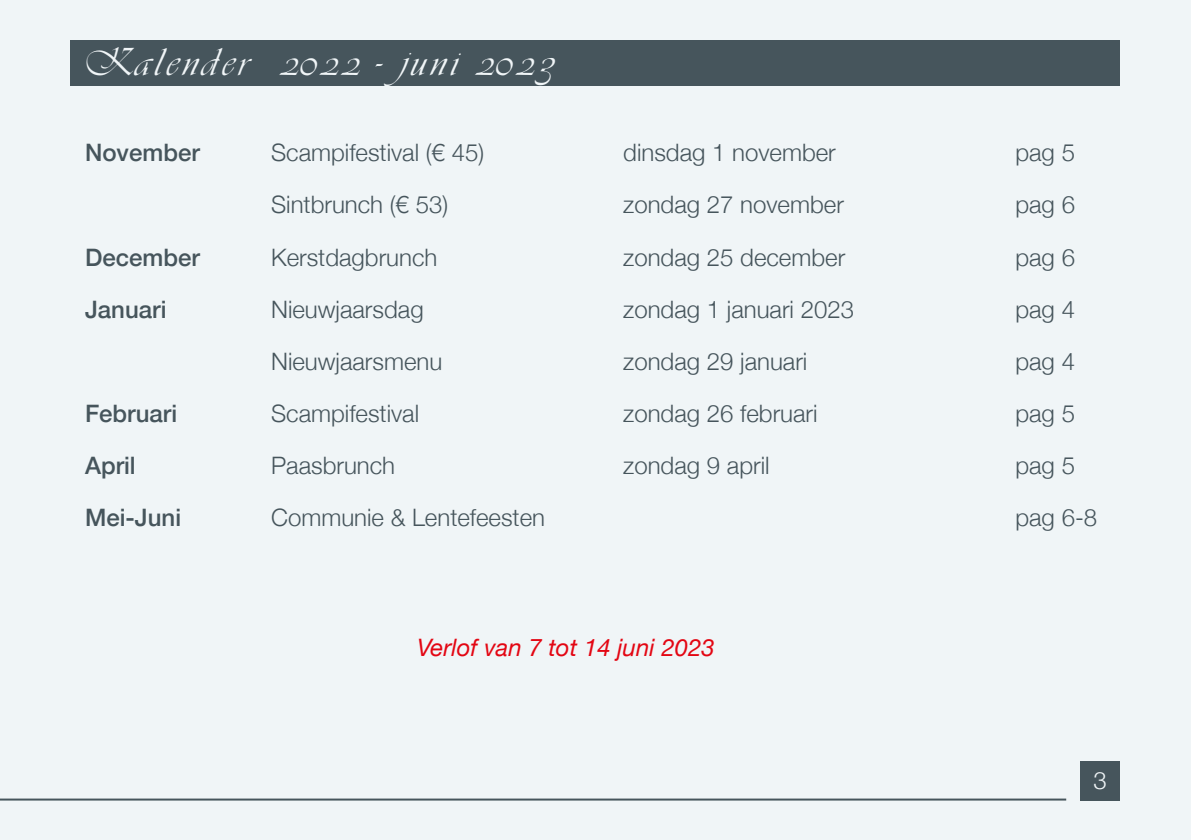
<style>
.page{position:relative;width:1191px;height:840px;background:#fff}
.page>*{position:absolute;margin:0;border:0;box-sizing:border-box;transform-origin:0 0}
.t1{font:40px "Vivaldi MN";color:#f0f5f7}
.t2{font:300 24px "Helvetica Neue";color:#46555c}
.t3{font:500 24px "Helvetica Neue";color:#46555c}
.t4{font:italic 24px "Helvetica Neue";color:#e30613}
.t5{font:300 24px "Helvetica Neue";color:#f0f5f7}
</style>
<div class="page">
<div style="left:0;top:0;width:1191px;height:839px;background:#f0f5f7"></div>
<div style="left:1080px;top:760px;width:40px;height:40px;background:#46555c"></div>
<hr style="left:0;top:798px;width:1066px;height:2px;background:#46555c">
<div style="left:71px;top:40px;width:1049px;height:46px;background:#46555c"></div>
<h1 class="t1" style="left:85px;top:37px;width:473px">Kalender 2022 - juni 2023</h1>
<p class="t3" style="left:85px;top:133px;width:116px">November</p>
<p class="t2" style="left:271px;top:133px;width:214px">Scampifestival (€ 45)</p>
<p class="t2" style="left:623px;top:133px;width:214px">dinsdag 1 november</p>
<p class="t2" style="left:1015px;top:133px;width:61px">pag 5</p>
<p class="t2" style="left:271px;top:185px;width:178px">Sintbrunch (€ 53)</p>
<p class="t2" style="left:623px;top:185px;width:222px">zondag 27 november</p>
<p class="t2" style="left:1015px;top:185px;width:61px">pag 6</p>
<p class="t3" style="left:85px;top:237px;width:116px">December</p>
<p class="t2" style="left:271px;top:237px;width:168px">Kerstdagbrunch</p>
<p class="t2" style="left:623px;top:237px;width:223px">zondag 25 december</p>
<p class="t2" style="left:1015px;top:237px;width:61px">pag 6</p>
<p class="t3" style="left:85px;top:289px;width:83px">Januari</p>
<p class="t2" style="left:271px;top:289px;width:154px">Nieuwjaarsdag</p>
<p class="t2" style="left:623px;top:289px;width:232px">zondag 1 januari 2023</p>
<p class="t2" style="left:1015px;top:289px;width:61px">pag 4</p>
<p class="t2" style="left:271px;top:341px;width:173px">Nieuwjaarsmenu</p>
<p class="t2" style="left:623px;top:341px;width:186px">zondag 29 januari</p>
<p class="t2" style="left:1015px;top:341px;width:61px">pag 4</p>
<p class="t3" style="left:85px;top:393px;width:94px">Februari</p>
<p class="t2" style="left:271px;top:393px;width:150px">Scampifestival</p>
<p class="t2" style="left:623px;top:393px;width:196px">zondag 26 februari</p>
<p class="t2" style="left:1015px;top:393px;width:61px">pag 5</p>
<p class="t3" style="left:85px;top:445px;width:52px">April</p>
<p class="t2" style="left:271px;top:445px;width:126px">Paasbrunch</p>
<p class="t2" style="left:623px;top:445px;width:148px">zondag 9 april</p>
<p class="t2" style="left:1015px;top:445px;width:61px">pag 5</p>
<p class="t3" style="left:85px;top:497px;width:98px">Mei-Juni</p>
<p class="t2" style="left:271px;top:497px;width:275px">Communie &amp; Lentefeesten</p>
<p class="t2" style="left:1015px;top:497px;width:83px">pag 6-8</p>
<p class="t4" style="left:417px;top:629px;width:299px">Verlof van 7 tot 14 juni 2023</p>
<p class="t5" style="left:1093px;top:761px;width:15px">3</p>
</div>
